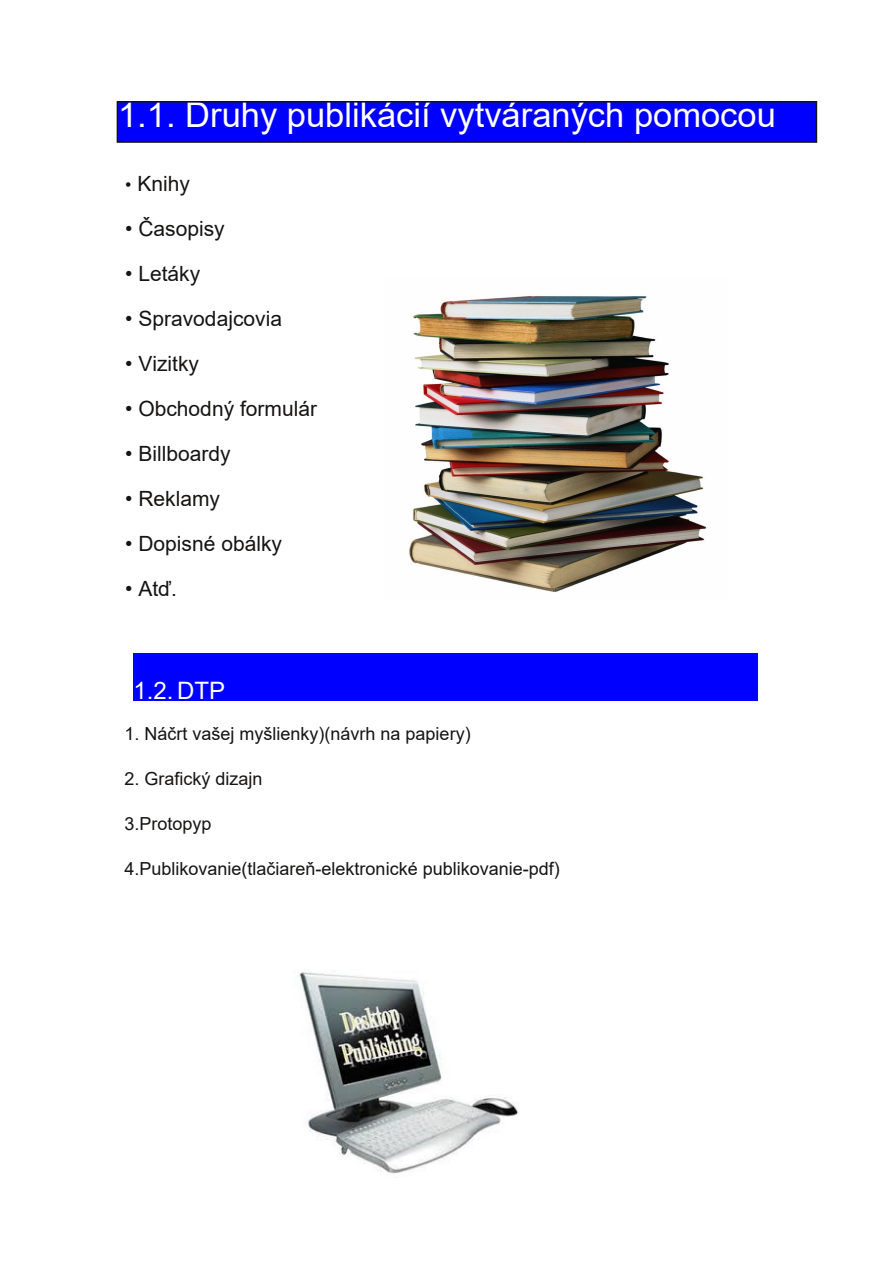
<style>
.page{position:relative;width:893px;height:1263px;background:#fff}
.page>*{position:absolute;margin:0;border:0;box-sizing:border-box;transform-origin:0 0}
.t1{font:34.5px "Arial";color:#fff}
.t2{font:24px "Arial";color:#fff}
.t3{font:21px "Arial";color:#161413}
.t4{font:18px "Arial";color:#161413}
.s1{font-size:18px}
</style>
<div class="page">
<div style="left:117px;top:102px;width:699px;height:40px;background:#00f"></div>
<img style="left:409px;top:295px;width:298px;height:297px">
<div style="left:134px;top:654px;width:624px;height:47px;background:#00f"></div>
<img style="left:295px;top:969px;width:224px;height:205px">
<h1 class="t1" style="left:118px;top:96px;width:659px">1.1. Druhy publikácií vytváraných pomocou</h1>
<p class="t3" style="left:125px;top:172px;width:66px"><span class="s1">•</span> Knihy</p>
<p class="t3" style="left:125px;top:217px;width:101px">• Časopisy</p>
<p class="t3" style="left:125px;top:262px;width:77px">• Letáky</p>
<p class="t3" style="left:125px;top:307px;width:158px">• Spravodajcovia</p>
<p class="t3" style="left:125px;top:352px;width:75px">• Vizitky</p>
<p class="t3" style="left:125px;top:397px;width:193px">• Obchodný formulár</p>
<p class="t3" style="left:125px;top:442px;width:107px">• Billboardy</p>
<p class="t3" style="left:125px;top:487px;width:96px">• Reklamy</p>
<p class="t3" style="left:125px;top:532px;width:158px">• Dopisné obálky</p>
<p class="t3" style="left:125px;top:577px;width:53px">• Atď.</p>
<h2 class="t2" style="left:134px;top:677px;width:93px">1.2. DTP</h2>
<p class="t4" style="left:124px;top:724px;width:348px">1. Náčrt vašej myšlienky)(návrh na papiery)</p>
<p class="t4" style="left:124px;top:769px;width:140px">2. Grafický dizajn</p>
<p class="t4" style="left:124px;top:814px;width:89px">3.Protopyp</p>
<p class="t4" style="left:124px;top:859px;width:437px">4.Publikovanie(tlačiareň-elektronické publikovanie-pdf)</p>
</div>
